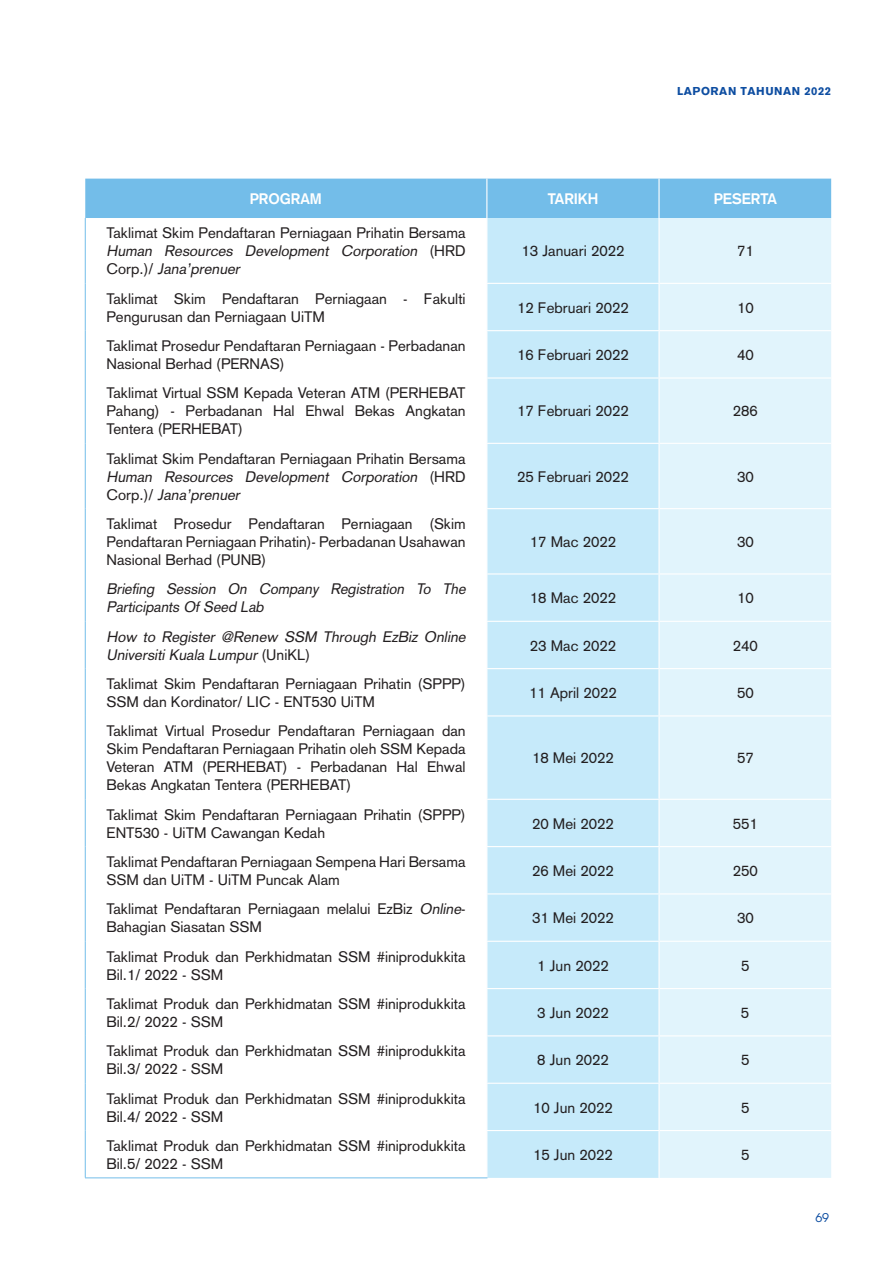
<style>
.page{position:relative;width:893px;height:1263px;background:#fff}
.page>*{position:absolute;margin:0;border:0;box-sizing:border-box;transform-origin:0 0}
.t1{font:15px/18px "Akzidenz Grotesk";color:#231f20}
.t2{font:italic 15px/18px "Akzidenz Grotesk";color:#231f20}
.t3{font:700 15px "Akzidenz Grotesk";color:#fff}
.t4{font:12px "ITC Avant Garde Std";color:#0d4da1}
.t5{font:900 11.25px "Akzidenz Grotesk";letter-spacing:.05em;color:#0d4da1}
.s1{font-style:italic}
.s2{font-style:normal}
</style>
<div class="page">
<div style="left:85px;top:179px;width:746px;height:39px;background:#73bde9"></div>
<div style="left:487px;top:218px;width:171px;height:960px;background:#c6eafa"></div>
<div style="left:660px;top:218px;width:171px;height:960px;background:#e1f4fc"></div>
<hr style="left:486px;top:179px;width:1px;height:39px;background:#fff">
<hr style="left:658px;top:179px;width:2px;height:39px;background:#fff">
<hr style="left:486px;top:283px;width:174px;height:1px;background:#fff">
<hr style="left:486px;top:330px;width:174px;height:1px;background:#fff">
<hr style="left:486px;top:377px;width:174px;height:2px;background:#fff">
<hr style="left:486px;top:443px;width:174px;height:1px;background:#fff">
<hr style="left:486px;top:508px;width:174px;height:1px;background:#fff">
<hr style="left:486px;top:573px;width:174px;height:1px;background:#fff">
<hr style="left:486px;top:621px;width:174px;height:1px;background:#fff">
<hr style="left:486px;top:668px;width:174px;height:1px;background:#fff">
<hr style="left:486px;top:715px;width:174px;height:1px;background:#fff">
<hr style="left:486px;top:799px;width:174px;height:1px;background:#fff">
<hr style="left:486px;top:846px;width:174px;height:1px;background:#fff">
<hr style="left:486px;top:893px;width:174px;height:1px;background:#fff">
<hr style="left:486px;top:941px;width:174px;height:1px;background:#fff">
<hr style="left:486px;top:988px;width:174px;height:1px;background:#fff">
<hr style="left:486px;top:1035px;width:174px;height:1px;background:#fff">
<hr style="left:486px;top:1083px;width:174px;height:1px;background:#fff">
<hr style="left:486px;top:1130px;width:174px;height:1px;background:#fff">
<hr style="left:660px;top:283px;width:171px;height:1px;background:#fff">
<hr style="left:660px;top:330px;width:171px;height:1px;background:#fff">
<hr style="left:660px;top:377px;width:171px;height:2px;background:#fff">
<hr style="left:660px;top:443px;width:171px;height:1px;background:#fff">
<hr style="left:660px;top:508px;width:171px;height:1px;background:#fff">
<hr style="left:660px;top:573px;width:171px;height:1px;background:#fff">
<hr style="left:660px;top:621px;width:171px;height:1px;background:#fff">
<hr style="left:660px;top:668px;width:171px;height:1px;background:#fff">
<hr style="left:660px;top:715px;width:171px;height:1px;background:#fff">
<hr style="left:660px;top:799px;width:171px;height:1px;background:#fff">
<hr style="left:660px;top:846px;width:171px;height:1px;background:#fff">
<hr style="left:660px;top:893px;width:171px;height:1px;background:#fff">
<hr style="left:660px;top:941px;width:171px;height:1px;background:#fff">
<hr style="left:660px;top:988px;width:171px;height:1px;background:#fff">
<hr style="left:660px;top:1035px;width:171px;height:1px;background:#fff">
<hr style="left:660px;top:1083px;width:171px;height:1px;background:#fff">
<hr style="left:660px;top:1130px;width:171px;height:1px;background:#fff">
<hr style="left:85px;top:218px;width:1px;height:65px;background:#73bde9">
<hr style="left:85px;top:283px;width:1px;height:48px;background:#73bde9">
<hr style="left:85px;top:331px;width:1px;height:47px;background:#73bde9">
<hr style="left:85px;top:378px;width:1px;height:65px;background:#73bde9">
<hr style="left:85px;top:443px;width:1px;height:66px;background:#73bde9">
<hr style="left:85px;top:509px;width:1px;height:65px;background:#73bde9">
<hr style="left:85px;top:574px;width:1px;height:47px;background:#73bde9">
<hr style="left:85px;top:621px;width:1px;height:48px;background:#73bde9">
<hr style="left:85px;top:669px;width:1px;height:47px;background:#73bde9">
<hr style="left:85px;top:716px;width:1px;height:83px;background:#73bde9">
<hr style="left:85px;top:799px;width:1px;height:48px;background:#73bde9">
<hr style="left:85px;top:847px;width:1px;height:47px;background:#73bde9">
<hr style="left:85px;top:894px;width:1px;height:47px;background:#73bde9">
<hr style="left:85px;top:941px;width:1px;height:47px;background:#73bde9">
<hr style="left:85px;top:988px;width:1px;height:48px;background:#73bde9">
<hr style="left:85px;top:1036px;width:1px;height:47px;background:#73bde9">
<hr style="left:85px;top:1083px;width:1px;height:47px;background:#73bde9">
<hr style="left:85px;top:1130px;width:1px;height:48px;background:#73bde9">
<hr style="left:85px;top:1177px;width:402px;height:1px;background:#73bde9">
<p class="t5" style="left:677px;top:84px;width:156px">LAPORAN TAHUNAN 2022</p>
<p class="t3" style="left:250px;top:193px;width:73px">PROGRAM</p>
<p class="t3" style="left:548px;top:193px;width:52px">TARIKH</p>
<p class="t3" style="left:714px;top:193px;width:65px">PESERTA</p>
<p class="t1" style="left:107px;top:224px;width:361px;text-align:justify">Taklimat Skim Pendaftaran Perniagaan Prihatin Bersama <span class="s1">Human Resources Development Corporation</span> ( H R D C o r p . ) / <span class="s1">Jana’prenuer</span></p>
<p class="t1" style="left:522px;top:242px;width:104px">13 Januari 2022</p>
<p class="t1" style="left:737px;top:242px;width:18px">71</p>
<p class="t1" style="left:107px;top:290px;width:361px">Taklimat Skim Pendaftaran Perniagaan - Fakulti<br>Pengurusan dan Perniagaan UiTM</p>
<p class="t1" style="left:517px;top:299px;width:113px">12 Februari 2022</p>
<p class="t1" style="left:737px;top:299px;width:18px">10</p>
<p class="t1" style="left:107px;top:337px;width:361px">Taklimat Prosedur Pendaftaran Perniagaan - Perbadanan<br>Nasional Berhad (PERNAS)</p>
<p class="t1" style="left:517px;top:346px;width:113px">16 Februari 2022</p>
<p class="t1" style="left:737px;top:346px;width:18px">40</p>
<p class="t1" style="left:107px;top:384px;width:361px;text-align:justify">Taklimat Virtual SSM Kepada Veteran ATM (PERHEBAT Pahang) - Perbadanan Hal Ehwal Bekas Angkatan Tentera (PERHEBAT)</p>
<p class="t1" style="left:517px;top:402px;width:113px">17 Februari 2022</p>
<p class="t1" style="left:733px;top:402px;width:27px">286</p>
<p class="t1" style="left:107px;top:450px;width:361px;text-align:justify">Taklimat Skim Pendaftaran Perniagaan Prihatin Bersama <span class="s1">Human Resources Development Corporation</span> ( H R D C o r p . ) / <span class="s1">Jana’prenuer</span></p>
<p class="t1" style="left:107px;top:515px;width:361px;text-align:justify">Taklimat Prosedur Pendaftaran Perniagaan (Skim Pendaftaran Perniagaan Prihatin)- Perbadanan Usahawan Nasional Berhad (PUNB)</p>
<p class="t1" style="left:517px;top:468px;width:113px">25 Februari 2022</p>
<p class="t1" style="left:737px;top:468px;width:18px">30</p>
<p class="t1" style="left:530px;top:533px;width:88px">17 Mac 2022</p>
<p class="t1" style="left:737px;top:533px;width:18px">30</p>
<p class="t2" style="left:107px;top:580px;width:364px">Briefing Session On Company Registration To The<br>Participants Of Seed Lab</p>
<p class="t1" style="left:530px;top:589px;width:88px">18 Mac 2022</p>
<p class="t1" style="left:737px;top:589px;width:18px">10</p>
<p class="t2" style="left:107px;top:628px;width:364px">How to Register @Renew SSM Through EzBiz Online<br>Universiti Kuala Lumpur <span class="s2">( U n i K L )</span></p>
<p class="t1" style="left:530px;top:637px;width:88px">23 Mac 2022</p>
<p class="t1" style="left:733px;top:637px;width:27px">240</p>
<p class="t1" style="left:107px;top:675px;width:361px">Taklimat Skim Pendaftaran Perniagaan Prihatin (SPPP)<br>SSM dan Kordinator/ LIC - ENT530 UiTM</p>
<p class="t1" style="left:529px;top:684px;width:89px">11 April 2022</p>
<p class="t1" style="left:737px;top:684px;width:18px">50</p>
<p class="t1" style="left:107px;top:722px;width:361px;text-align:justify">Taklimat Virtual Prosedur Pendaftaran Perniagaan dan Skim Pendaftaran Perniagaan Prihatin oleh SSM Kepada Veteran ATM (PERHEBAT) - Perbadanan Hal Ehwal Bekas Angkatan Tentera (PERHEBAT)</p>
<p class="t1" style="left:532px;top:749px;width:83px">18 Mei 2022</p>
<p class="t1" style="left:737px;top:749px;width:18px">57</p>
<p class="t1" style="left:107px;top:806px;width:361px">Taklimat Skim Pendaftaran Perniagaan Prihatin (SPPP)<br>ENT530 - UiTM Cawangan Kedah</p>
<p class="t1" style="left:532px;top:815px;width:83px">20 Mei 2022</p>
<p class="t1" style="left:733px;top:815px;width:27px">551</p>
<p class="t1" style="left:107px;top:853px;width:361px">Taklimat Pendaftaran Perniagaan Sempena Hari Bersama<br>SSM dan UiTM - UiTM Puncak Alam</p>
<p class="t1" style="left:532px;top:862px;width:83px">26 Mei 2022</p>
<p class="t1" style="left:733px;top:862px;width:27px">250</p>
<p class="t1" style="left:107px;top:900px;width:361px">Taklimat Pendaftaran Perniagaan melalui EzBiz <span class="s1">Online</span>-<br>Bahagian Siasatan SSM</p>
<p class="t1" style="left:532px;top:909px;width:83px">31 Mei 2022</p>
<p class="t1" style="left:737px;top:909px;width:18px">30</p>
<p class="t1" style="left:107px;top:948px;width:361px">Taklimat Produk dan Perkhidmatan SSM #iniprodukkita<br>Bil.1/ 2022 - SSM</p>
<p class="t1" style="left:537px;top:957px;width:73px">1 Jun 2022</p>
<p class="t1" style="left:741px;top:957px;width:10px">5</p>
<p class="t1" style="left:107px;top:995px;width:361px">Taklimat Produk dan Perkhidmatan SSM #iniprodukkita<br>Bil.2/ 2022 - SSM</p>
<p class="t1" style="left:537px;top:1004px;width:73px">3 Jun 2022</p>
<p class="t1" style="left:741px;top:1004px;width:10px">5</p>
<p class="t1" style="left:107px;top:1042px;width:361px">Taklimat Produk dan Perkhidmatan SSM #iniprodukkita<br>Bil.3/ 2022 - SSM</p>
<p class="t1" style="left:537px;top:1051px;width:73px">8 Jun 2022</p>
<p class="t1" style="left:741px;top:1051px;width:10px">5</p>
<p class="t1" style="left:107px;top:1089px;width:361px">Taklimat Produk dan Perkhidmatan SSM #iniprodukkita<br>Bil.4/ 2022 - SSM</p>
<p class="t1" style="left:533px;top:1098px;width:81px">10 Jun 2022</p>
<p class="t1" style="left:741px;top:1098px;width:10px">5</p>
<p class="t1" style="left:107px;top:1137px;width:361px">Taklimat Produk dan Perkhidmatan SSM #iniprodukkita<br>Bil.5/ 2022 - SSM</p>
<p class="t1" style="left:533px;top:1146px;width:81px">15 Jun 2022</p>
<p class="t1" style="left:741px;top:1146px;width:10px">5</p>
<p class="t4" style="left:815px;top:1211px;width:15px">69</p>
</div>
